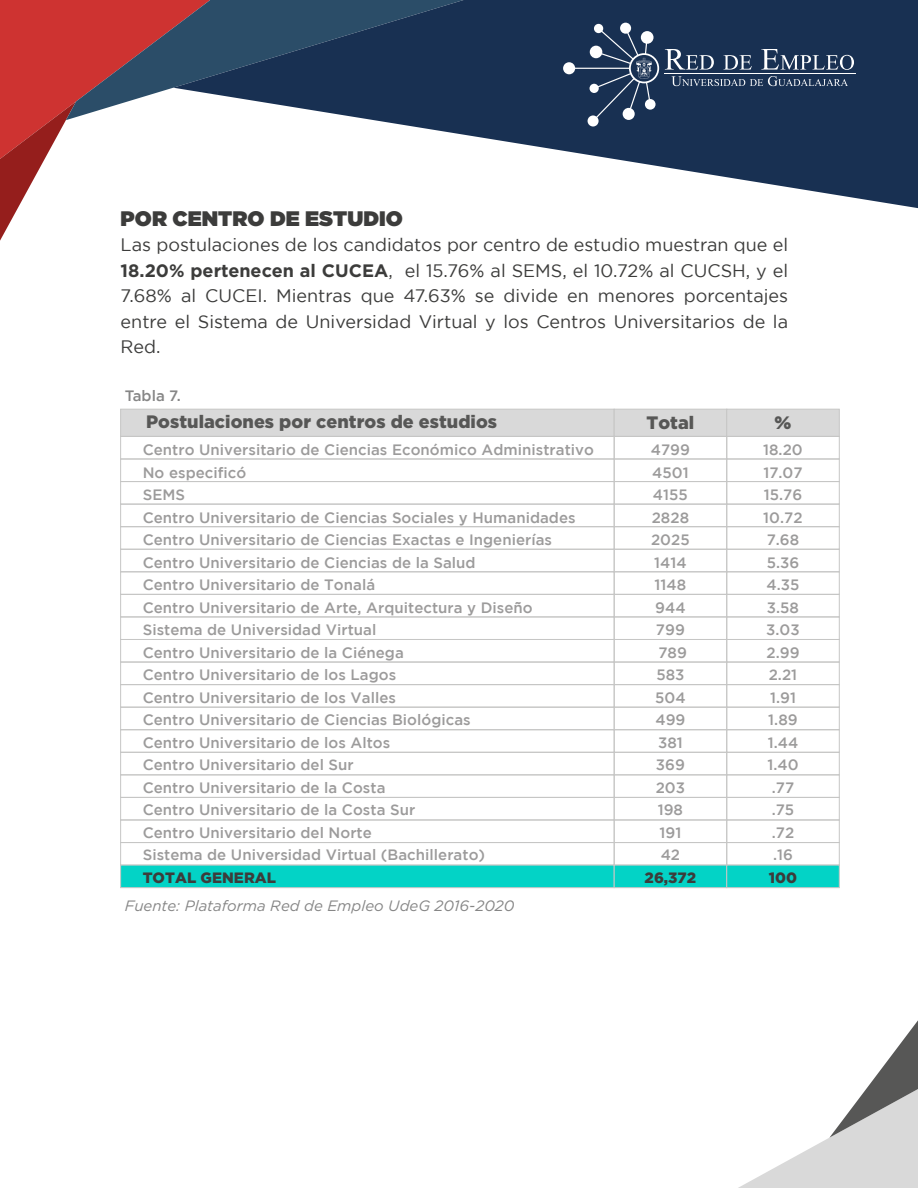
<style>
.page{position:relative;width:918px;height:1188px;background:#fff}
.page>*{position:absolute;margin:0;border:0;box-sizing:border-box;transform-origin:0 0}
.t1{font:900 21px "Gotham";letter-spacing:.005em;color:#3c3c3b}
.t2{font:18px/25.5px "Gotham";color:#3c3c3b;text-align:justify}
.t3{font:900 18px "Gotham";letter-spacing:.005em;color:#575756}
.t4{font:900 18px "Gotham";color:#575756}
.t5{font:500 15px/22.5px "Gotham";letter-spacing:.005em;color:#9c9b9b;text-align:center}
.t6{font:italic 15px "Gotham";color:#868686}
.t7{font:900 15px "Gotham";letter-spacing:.005em;color:#3c3c3b}
.t8{font:500 15px "Gotham";color:#868686}
.s1{font-weight:700}
</style>
<div class="page">
<svg style="left:0;top:0;width:66px;height:241px"></svg>
<svg style="left:66px;top:0;width:107px;height:120px;background:#a5565c"></svg>
<svg style="left:173px;top:0;width:745px;height:208px;fill:#183052"></svg>
<hr style="left:664px;top:73px;width:192px;height:1px;background:#fff">
<svg style="left:665px;top:49px;width:49px;height:21px"></svg>
<svg style="left:723px;top:55px;width:29px;height:15px"></svg>
<svg style="left:761px;top:49px;width:93px;height:21px;background:#495c77"></svg>
<svg style="left:671px;top:76px;width:177px;height:10px;background:#415571"></svg>
<div style="left:563px;top:62px;width:12px;height:12px;background:#fff;border-radius:50%"></div>
<div style="left:620px;top:23px;width:11px;height:11px;background:#fff;border-radius:50%"></div>
<div style="left:588px;top:115px;width:11px;height:12px;background:#fff;border-radius:50%"></div>
<div style="left:594px;top:24px;width:9px;height:9px;background:#fff;border-radius:50%"></div>
<svg style="left:569px;top:28px;width:90px;height:93px;background:#3b4f6c"></svg>
<svg style="left:738px;top:1020px;width:180px;height:168px"></svg>
<div style="left:120px;top:409px;width:495px;height:28px;background:#d9d9d9;border:1px solid #c6c6c5"></div>
<div style="left:614px;top:409px;width:113px;height:28px;background:#d9d9d9;border:1px solid #c6c6c5"></div>
<div style="left:120px;top:436px;width:495px;height:23px;border:1px solid #c6c6c5"></div>
<div style="left:120px;top:459px;width:495px;height:23px;border:1px solid #c6c6c5"></div>
<div style="left:120px;top:481px;width:495px;height:23px;border:1px solid #c6c6c5"></div>
<div style="left:120px;top:504px;width:495px;height:23px;border:1px solid #c6c6c5"></div>
<div style="left:614px;top:436px;width:113px;height:23px;border:1px solid #c6c6c5"></div>
<div style="left:614px;top:459px;width:113px;height:23px;border:1px solid #c6c6c5"></div>
<div style="left:614px;top:481px;width:113px;height:23px;border:1px solid #c6c6c5"></div>
<div style="left:614px;top:504px;width:113px;height:23px;border:1px solid #c6c6c5"></div>
<div style="left:120px;top:526px;width:495px;height:24px;border:1px solid #c6c6c5"></div>
<div style="left:120px;top:549px;width:495px;height:23px;border:1px solid #c6c6c5"></div>
<div style="left:120px;top:571px;width:495px;height:24px;border:1px solid #c6c6c5"></div>
<div style="left:614px;top:526px;width:113px;height:24px;border:1px solid #c6c6c5"></div>
<div style="left:614px;top:549px;width:113px;height:23px;border:1px solid #c6c6c5"></div>
<div style="left:614px;top:571px;width:113px;height:24px;border:1px solid #c6c6c5"></div>
<div style="left:120px;top:594px;width:495px;height:23px;border:1px solid #c6c6c5"></div>
<div style="left:614px;top:594px;width:113px;height:23px;border:1px solid #c6c6c5"></div>
<div style="left:120px;top:617px;width:495px;height:23px;border:1px solid #c6c6c5"></div>
<div style="left:614px;top:617px;width:113px;height:23px;border:1px solid #c6c6c5"></div>
<div style="left:120px;top:639px;width:495px;height:23px;border:1px solid #c6c6c5"></div>
<div style="left:614px;top:639px;width:113px;height:23px;border:1px solid #c6c6c5"></div>
<div style="left:120px;top:662px;width:495px;height:23px;border:1px solid #c6c6c5"></div>
<div style="left:614px;top:662px;width:113px;height:23px;border:1px solid #c6c6c5"></div>
<div style="left:120px;top:684px;width:495px;height:24px;border:1px solid #c6c6c5"></div>
<div style="left:614px;top:684px;width:113px;height:24px;border:1px solid #c6c6c5"></div>
<div style="left:120px;top:707px;width:495px;height:23px;border:1px solid #c6c6c5"></div>
<div style="left:614px;top:707px;width:113px;height:23px;border:1px solid #c6c6c5"></div>
<div style="left:120px;top:729px;width:495px;height:24px;border:1px solid #c6c6c5"></div>
<div style="left:614px;top:729px;width:113px;height:24px;border:1px solid #c6c6c5"></div>
<div style="left:120px;top:752px;width:495px;height:23px;border:1px solid #c6c6c5"></div>
<div style="left:614px;top:752px;width:113px;height:23px;border:1px solid #c6c6c5"></div>
<div style="left:120px;top:775px;width:495px;height:23px;border:1px solid #c6c6c5"></div>
<div style="left:614px;top:775px;width:113px;height:23px;border:1px solid #c6c6c5"></div>
<div style="left:120px;top:797px;width:495px;height:23px;border:1px solid #c6c6c5"></div>
<div style="left:614px;top:797px;width:113px;height:23px;border:1px solid #c6c6c5"></div>
<div style="left:120px;top:820px;width:495px;height:23px;border:1px solid #c6c6c5"></div>
<div style="left:614px;top:820px;width:113px;height:23px;border:1px solid #c6c6c5"></div>
<div style="left:120px;top:842px;width:495px;height:23px;border:1px solid #c6c6c5"></div>
<div style="left:614px;top:842px;width:113px;height:23px;border:1px solid #c6c6c5"></div>
<div style="left:120px;top:865px;width:495px;height:23px;background:#03d3c6;border:1px solid #c6c6c5"></div>
<div style="left:614px;top:865px;width:113px;height:23px;background:#03d3c6;border:1px solid #c6c6c5"></div>
<div style="left:726px;top:409px;width:114px;height:28px;background:#d9d9d9;border:1px solid #c6c6c5"></div>
<div style="left:726px;top:436px;width:114px;height:23px;border:1px solid #c6c6c5"></div>
<div style="left:726px;top:459px;width:114px;height:23px;border:1px solid #c6c6c5"></div>
<div style="left:726px;top:481px;width:114px;height:23px;border:1px solid #c6c6c5"></div>
<div style="left:726px;top:504px;width:114px;height:23px;border:1px solid #c6c6c5"></div>
<div style="left:726px;top:526px;width:114px;height:24px;border:1px solid #c6c6c5"></div>
<div style="left:726px;top:549px;width:114px;height:23px;border:1px solid #c6c6c5"></div>
<div style="left:726px;top:571px;width:114px;height:24px;border:1px solid #c6c6c5"></div>
<div style="left:726px;top:594px;width:114px;height:23px;border:1px solid #c6c6c5"></div>
<div style="left:726px;top:617px;width:114px;height:23px;border:1px solid #c6c6c5"></div>
<div style="left:726px;top:639px;width:114px;height:23px;border:1px solid #c6c6c5"></div>
<div style="left:726px;top:662px;width:114px;height:23px;border:1px solid #c6c6c5"></div>
<div style="left:726px;top:684px;width:114px;height:24px;border:1px solid #c6c6c5"></div>
<div style="left:726px;top:707px;width:114px;height:23px;border:1px solid #c6c6c5"></div>
<div style="left:726px;top:729px;width:114px;height:24px;border:1px solid #c6c6c5"></div>
<div style="left:726px;top:752px;width:114px;height:23px;border:1px solid #c6c6c5"></div>
<div style="left:726px;top:775px;width:114px;height:23px;border:1px solid #c6c6c5"></div>
<div style="left:726px;top:797px;width:114px;height:23px;border:1px solid #c6c6c5"></div>
<div style="left:726px;top:820px;width:114px;height:23px;border:1px solid #c6c6c5"></div>
<div style="left:726px;top:842px;width:114px;height:23px;border:1px solid #c6c6c5"></div>
<div style="left:726px;top:865px;width:114px;height:23px;background:#03d3c6;border:1px solid #c6c6c5"></div>
<h1 class="t1" style="left:121px;top:203px;width:284px">POR CENTRO DE ESTUDIO</h1>
<p class="t2" style="left:121px;top:232px;width:669px">Las postulaciones de los candidatos por centro de estudio muestran que el <span class="s1">18.20% pertenecen al CUCEA</span>, el 15.76% al SEMS, el 10.72% al CUCSH, y el 7.68% al CUCEI. Mientras que 47.63% se divide en menores porcentajes entre el Sistema de Universidad Virtual y los Centros Universitarios de la Red.</p>
<p class="t8" style="left:125px;top:387px;width:58px">Tabla 7.</p>
<p class="t3" style="left:146px;top:411px;width:353px">Postulaciones por centros de estudios</p>
<p class="t5" style="left:143px;top:438px;width:453px;text-align:left">Centro Universitario de Ciencias Económico Administrativo No especificó<br>SEMS<br>Centro Universitario de Ciencias Sociales y Humanidades Centro Universitario de Ciencias Exactas e Ingenierías Centro Universitario de Ciencias de la Salud<br>Centro Universitario de Tonalá<br>Centro Universitario de Arte, Arquitectura y Diseño Sistema de Universidad Virtual<br>Centro Universitario de la Ciénega<br>Centro Universitario de los Lagos<br>Centro Universitario de los Valles<br>Centro Universitario de Ciencias Biológicas<br>Centro Universitario de los Altos<br>Centro Universitario del Sur<br>Centro Universitario de la Costa<br>Centro Universitario de la Costa Sur<br>Centro Universitario del Norte<br>Sistema de Universidad Virtual (Bachillerato)</p>
<p class="t7" style="left:143px;top:869px;width:135px">TOTAL GENERAL</p>
<p class="t6" style="left:125px;top:897px;width:391px">Fuente: Plataforma Red de Empleo UdeG 2016-2020</p>
<p class="t3" style="left:647px;top:412px;width:49px">Total</p>
<p class="t5" style="left:651px;top:438px;width:41px">4799<br>4501<br>4155<br>2828<br>2025<br>1414<br>1148<br>944<br>799<br>789<br>583<br>504<br>499<br>381<br>369<br>203<br>198<br>191<br>42</p>
<p class="t7" style="left:645px;top:869px;width:53px">26,372</p>
<p class="t4" style="left:775px;top:410px;width:18px">%</p>
<p class="t5" style="left:763px;top:438px;width:41px">18.20<br>17.07<br>15.76<br>10.72<br>7.68<br>5.36<br>4.35<br>3.58<br>3.03<br>2.99<br>2.21<br>1.91<br>1.89<br>1.44<br>1.40 .77 .75 .72 .16</p>
<p class="t7" style="left:769px;top:869px;width:30px">100</p>
</div>
